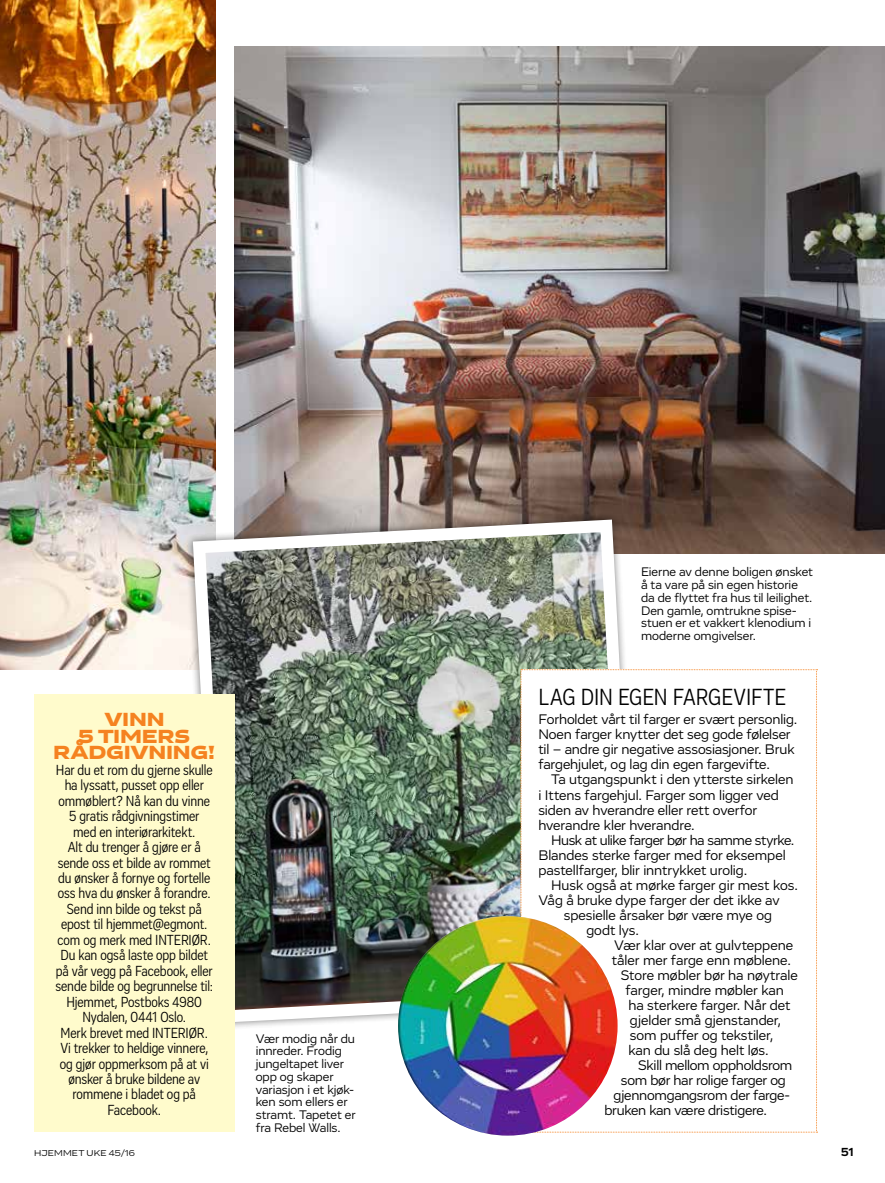
<style>
.page{position:relative;width:885px;height:1183px;background:#fff}
.page>*{position:absolute;margin:0;border:0;box-sizing:border-box;transform-origin:0 0}
.t1{font:24px "Vito Condensed";letter-spacing:-.01em;color:#000}
.t2{font:900 19.5px/16.5px "Vito Wide";letter-spacing:.02em;color:#f58220;text-align:center}
.t3{font:15px "Vito Condensed";letter-spacing:-.005em;color:#000}
.t4{font:14.25px/15px "Vito";letter-spacing:-.005em;color:#000}
.t5{font:12.75px/12.8px "Vito";letter-spacing:-.005em;color:#000}
.t6{font:700 12px "Vito";color:#000}
.t7{font:8.7px "Vito Extended";letter-spacing:.02em;color:#000}
</style>
<div class="page">
<img style="left:0;top:0;width:215px;height:669px">
<img style="left:234px;top:47px;width:650px;height:506px">
<img style="left:186px;top:513px;width:457px;height:515px">
<svg style="left:520px;top:669px;width:297px;height:463px"></svg>
<img style="left:398px;top:915px;width:219px;height:220px;border-radius:110px">
<div style="left:34px;top:694px;width:200px;height:437px;background:#fffbcc"></div>
<p class="t5" style="left:641px;top:565px;width:173px">Eierne av denne boligen ønsket å ta vare på sin egen historie da de flyttet fra hus til leilighet.<br>Den gamle, omtrukne spise&shy;stuen er et vakkert klenodium i moderne omgivelser.</p>
<h1 class="t1" style="left:538px;top:683px;width:249px">Lag din egen fargevifte</h1>
<p class="t4" style="left:538px;top:712px;width:260px">Forholdet vårt til farger er svært personlig.<br>N oen farger knytter det seg gode følelser til – andre gir negative assosiasjoner. Bruk fargehjulet, og lag din egen fargevifte.</p>
<p class="t4" style="left:538px;top:772px;width:256px;text-indent:13px">Ta utgangspunkt i den ytterste sirkelen i Ittens fargehjul. Farger som ligger ved siden av hverandre eller rett overfor hverandre kler hverandre.</p>
<p class="t4" style="left:538px;top:832px;width:257px;text-indent:13px">Husk at ulike farger bør ha samme styrke.<br>Blandes sterke farger med for eksempel pastellfarger, blir inntrykket urolig.</p>
<p class="t4" style="left:551px;top:877px;width:248px">Husk også at mørke farger gir mest kos.</p>
<p class="t4" style="left:538px;top:892px;width:243px">Våg å bruke dype farger der det ikke av</p>
<p class="t4" style="left:564px;top:907px;width:210px">spesielle årsaker bør være mye og</p>
<p class="t4" style="left:586px;top:922px;width:54px">godt lys.</p>
<p class="t4" style="left:614px;top:937px;width:180px">Vær klar over at gulvteppene</p>
<p class="t4" style="left:612px;top:952px;width:180px">tåler mer farge enn møblene.</p>
<p class="t4" style="left:621px;top:967px;width:178px">Store møbler bør ha nøytrale</p>
<p class="t4" style="left:625px;top:982px;width:160px">farger, mindre møbler kan</p>
<p class="t4" style="left:628px;top:997px;width:164px">ha sterkere farger. N år det</p>
<p class="t4" style="left:630px;top:1012px;width:152px">gjelder små gjenstander,</p>
<p class="t4" style="left:630px;top:1027px;width:145px">som puffer og tekstiler,</p>
<p class="t4" style="left:628px;top:1042px;width:142px">kan du slå deg helt løs.</p>
<p class="t4" style="left:638px;top:1057px;width:156px">Skill mellom oppholdsrom</p>
<p class="t4" style="left:621px;top:1072px;width:166px">som bør har rolige farger og</p>
<p class="t4" style="left:613px;top:1087px;width:178px">gjennomgangsrom der farge-</p>
<p class="t4" style="left:604px;top:1102px;width:164px">bruken kan være dristigere.</p>
<h2 class="t2" style="left:53px;top:711px;width:163px">VINN<br>5 TIMERS<br>RÅDGIVNING!</h2>
<p class="t3" style="left:56px;top:761px;width:158px">Har du et rom du gjerne skulle</p>
<p class="t3" style="left:65px;top:776px;width:141px">ha lyssatt, pusset opp eller</p>
<p class="t3" style="left:59px;top:791px;width:153px">ommøblert? Nå kan du vinne</p>
<p class="t3" style="left:69px;top:807px;width:132px">5 gratis rådgivningstimer</p>
<p class="t3" style="left:73px;top:822px;width:124px">med en interiørarkitekt.</p>
<p class="t3" style="left:68px;top:838px;width:134px">Alt du trenger å gjøre er å</p>
<p class="t3" style="left:58px;top:853px;width:154px">sende oss et bilde av rommet</p>
<p class="t3" style="left:58px;top:869px;width:153px">du ønsker å fornye og fortelle</p>
<p class="t3" style="left:58px;top:884px;width:154px">oss hva du ønsker å forandre.</p>
<p class="t3" style="left:67px;top:900px;width:136px">Send inn bilde og tekst på</p>
<p class="t3" style="left:61px;top:915px;width:148px">epost til hjemmet@egmont.</p>
<p class="t3" style="left:58px;top:931px;width:105px">com og merk med INTERI</p>
<p class="t3" style="left:192px;top:931px;width:21px">ØR.</p>
<p class="t3" style="left:61px;top:946px;width:149px">Du kan også laste opp bildet</p>
<p class="t3" style="left:56px;top:961px;width:158px">på vår vegg på Facebook, eller</p>
<p class="t3" style="left:56px;top:977px;width:159px">sende bilde og begrunnelse til:</p>
<p class="t3" style="left:67px;top:992px;width:137px">Hjemmet, Postboks 4980</p>
<p class="t3" style="left:82px;top:1008px;width:105px">Nydalen, 0441 Oslo.</p>
<p class="t3" style="left:61px;top:1023px;width:99px">Merk brevet med INTERI</p>
<p class="t3" style="left:189px;top:1023px;width:21px">ØR.</p>
<p class="t3" style="left:60px;top:1039px;width:149px">Vi trekker to heldige vinnere,</p>
<p class="t3" style="left:60px;top:1054px;width:151px">og gjør oppmerksom på at vi</p>
<p class="t3" style="left:68px;top:1070px;width:133px">ønsker å bruke bildene av</p>
<p class="t3" style="left:73px;top:1085px;width:125px">rommene i bladet og på</p>
<p class="t3" style="left:107px;top:1100px;width:55px">Facebook.</p>
<p class="t7" style="left:34px;top:1147px;width:102px">HJEMMET UKE 45/16</p>
<p class="t6" style="left:841px;top:1143px;width:14px">51</p>
<p class="t5" style="left:256px;top:1031px;width:101px">Vær modig når du innreder. Frodig jungeltapet liver opp og skaper variasjon i et kjøk&shy;ken som ellers er stramt. Tapetet er fra Rebel Walls.</p>
</div>
